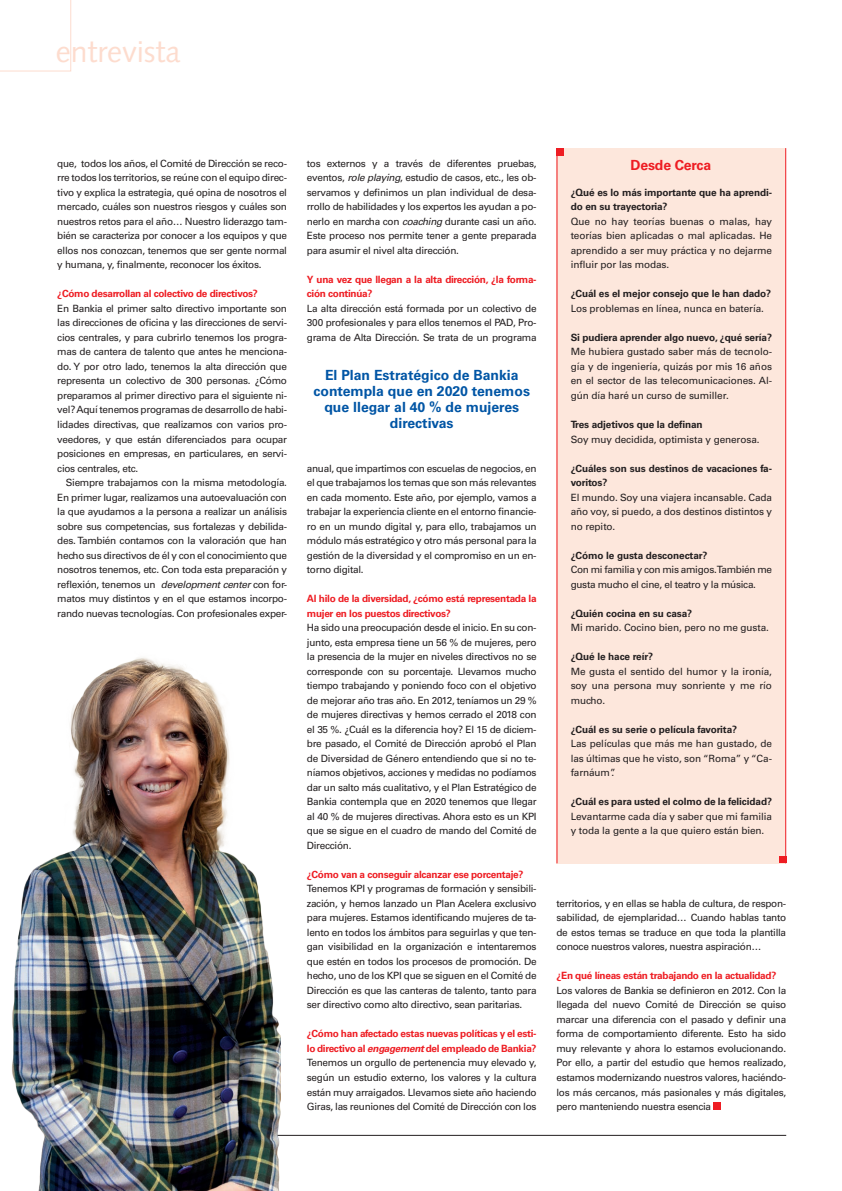
<style>
.page{position:relative;width:842px;height:1191px;background:#fff}
.page>*{position:absolute;margin:0;border:0;box-sizing:border-box;transform-origin:0 0}
.GEST_0_Seccio_següen{font:30px "Syntax LT";color:#fddcce}
._1_Destacat{font:700 14px/16px "Univers LT";color:#0155a5;text-align:center}
.SEL_2_Despiece_Entre{font:700 14px "Univers LT";letter-spacing:-.01em;color:#ee1d23}
._1_Text{font:10px/14.5px "Univers LT";letter-spacing:-.03em;color:#231f20;text-align:justify}
._1_Text_Sagnat{font:10px/14.5px "Univers LT";letter-spacing:-.01em;color:#231f20;text-align:justify}
.GEST_1_Pregunta{font:700 10px/14.5px "Univers LT";letter-spacing:-.03em;color:#ee1d23}
._1_Text_Sagnat-2{font:700 10px/14.5px "Univers LT";letter-spacing:-.01em;color:#231f20}
._1_Text_Sagnat-3{font:10px/14.5px "Univers LT";letter-spacing:-.03em;color:#231f20}
.s1{font-style:italic}
</style>
<div class="page">
<hr style="left:57px;top:1134px;width:729px;height:1px;background:#231f20">
<div style="left:713px;top:1102px;width:7px;height:7px;background:#ee1d23"></div>
<div style="left:556px;top:148px;width:230px;height:715px;background:#fde7dc"></div>
<div style="left:556px;top:148px;width:7px;height:7px;background:#ee1d23"></div>
<hr style="left:785px;top:148px;width:1px;height:715px;background:#ee1d23">
<hr style="left:556px;top:148px;width:1px;height:715px;background:#ee1d23">
<div style="left:779px;top:856px;width:7px;height:7px;background:#ee1d23"></div>
<img style="left:12px;top:657px;width:269px;height:533px">
<svg style="left:0;top:0;width:71px;height:71px"></svg>
<p class="GEST_0_Seccio_següen" style="left:56px;top:34px;width:126px">entrevista</p>
<p class="_1_Text_Sagnat" style="left:57px;top:156px;width:231px">que, todos los años, el Comité de Dirección se reco&shy;rre todos los territorios, se reúne con el equipo direc&shy;tivo y explica la estrategia, qué opina de nosotros el mercado, cuáles son nuestros riesgos y cuáles son nuestros retos para el año… Nuestro liderazgo tam&shy;bién se caracteriza por conocer a los equipos y que ellos nos conozcan, tenemos que ser gente normal y humana, y, finalmente, reconocer los éxitos.</p>
<p class="GEST_1_Pregunta" style="left:57px;top:286px;width:202px">¿Cómo desarrollan al colectivo de directivos?</p>
<p class="_1_Text" style="left:57px;top:301px;width:231px">En Bankia el primer salto directivo importante son las direcciones de oficina y las direcciones de servi&shy;cios centrales, y para cubrirlo tenemos los progra&shy;mas de cantera de talento que antes he menciona&shy;do. Y por otro lado, tenemos la alta dirección que representa un colectivo de 300 personas. ¿Cómo preparamos al primer directivo para el siguiente ni&shy;vel? Aquí tenemos programas de desarrollo de habi&shy;lidades directivas, que realizamos con varios pro&shy;veedores, y que están diferenciados para ocupar posiciones en empresas, en particulares, en servi&shy;cios centrales, etc.</p>
<p class="_1_Text_Sagnat" style="left:57px;top:475px;width:231px;text-indent:8px">Siempre trabajamos con la misma metodología.<br>En primer lugar, realizamos una autoevaluación con la que ayudamos a la persona a realizar un análisis sobre sus competencias, sus fortalezas y debilida&shy;des. También contamos con la valoración que han hecho sus directivos de él y con el conocimiento que nosotros tenemos, etc. Con toda esta preparación y reflexión, tenemos un <span class="s1">development center</span> con for&shy;matos muy distintos y en el que estamos incorpo&shy;rando nuevas tecnologías. Con profesionales exper-</p>
<p class="_1_Text_Sagnat" style="left:307px;top:156px;width:231px">tos externos y a través de diferentes pruebas, eventos, <span class="s1">role playing</span>, estudio de casos, etc., les ob&shy;servamos y definimos un plan individual de desa&shy;rrollo de habilidades y los expertos les ayudan a po&shy;nerlo en marcha con <span class="s1">coaching</span> durante casi un año.<br>Este proceso nos permite tener a gente preparada para asumir el nivel alta dirección.</p>
<p class="GEST_1_Pregunta" style="left:307px;top:272px;width:231px">Y una vez que llegan a la alta dirección, ¿la forma&shy;ción continúa?</p>
<p class="_1_Text" style="left:307px;top:301px;width:231px">La alta dirección está formada por un colectivo de 300 profesionales y para ellos tenemos el PAD, Pro&shy;grama de Alta Dirección. Se trata de un programa</p>
<p class="_1_Destacat" style="left:313px;top:367px;width:218px">El Plan Estratégico de Bankia contempla que en 2020 tenemos que llegar al 40 % de mujeres directivas</p>
<p class="_1_Text" style="left:307px;top:460px;width:231px">anual, que impartimos con escuelas de negocios, en el que trabajamos los temas que son más relevantes en cada momento. Este año, por ejemplo, vamos a trabajar la experiencia cliente en el entorno financie&shy;ro en un mundo digital y, para ello, trabajamos un módulo más estratégico y otro más personal para la gestión de la diversidad y el compromiso en un en&shy;torno digital.</p>
<p class="GEST_1_Pregunta" style="left:307px;top:591px;width:231px">Al hilo de la diversidad, ¿cómo está representada la mujer en los puestos directivos?</p>
<p class="_1_Text" style="left:307px;top:620px;width:231px">Ha sido una preocupación desde el inicio. En su con&shy;junto, esta empresa tiene un 56 % de mujeres, pero la presencia de la mujer en niveles directivos no se corresponde con su porcentaje. Llevamos mucho tiempo trabajando y poniendo foco con el objetivo de mejorar año tras año. En 2012, teníamos un 29 % de mujeres directivas y hemos cerrado el 2018 con el 35 %. ¿Cuál es la diferencia hoy? El 15 de diciem&shy;bre pasado, el Comité de Dirección aprobó el Plan de Diversidad de Género entendiendo que si no te&shy;níamos objetivos, acciones y medidas no podíamos dar un salto más cualitativo, y el Plan Estratégico de Bankia contempla que en 2020 tenemos que llegar al 40 % de mujeres directivas. Ahora esto es un KPI que se sigue en el cuadro de mando del Comité de Dirección.</p>
<p class="GEST_1_Pregunta" style="left:307px;top:866px;width:218px">¿Cómo van a conseguir alcanzar ese porcentaje?</p>
<p class="_1_Text" style="left:307px;top:881px;width:231px">Tenemos KPI y programas de formación y sensibili&shy;zación, y hemos lanzado un Plan Acelera exclusivo para mujeres. Estamos identificando mujeres de ta&shy;lento en todos los ámbitos para seguirlas y que ten&shy;gan visibilidad en la organización e intentaremos que estén en todos los procesos de promoción. De hecho, uno de los KPI que se siguen en el Comité de Dirección es que las canteras de talento, tanto para ser directivo como alto directivo, sean paritarias.</p>
<p class="GEST_1_Pregunta" style="left:307px;top:1026px;width:231px">¿Cómo han afectado estas nuevas políticas y el esti&shy;lo directivo al <span class="s1">engagement</span> del empleado de Bankia?</p>
<p class="_1_Text" style="left:307px;top:1055px;width:231px">Tenemos un orgullo de pertenencia muy elevado y, según un estudio externo, los valores y la cultura están muy arraigados. Llevamos siete año haciendo Giras, las reuniones del Comité de Dirección con los</p>
<p class="SEL_2_Despiece_Entre" style="left:630px;top:157px;width:82px">Desde Cerca</p>
<p class="_1_Text_Sagnat-2" style="left:570px;top:185px;width:203px">¿Qué es lo más importante que ha aprendi&shy;do en su trayectoria?</p>
<p class="_1_Text_Sagnat" style="left:570px;top:214px;width:203px">Que no hay teorías buenas o malas, hay teorías bien aplicadas o mal aplicadas. He aprendido a ser muy práctica y no dejarme influir por las modas.</p>
<p class="_1_Text_Sagnat-2" style="left:570px;top:286px;width:202px">¿Cuál es el mejor consejo que le han dado?</p>
<p class="_1_Text_Sagnat" style="left:570px;top:301px;width:195px">Los problemas en línea, nunca en batería.</p>
<p class="_1_Text_Sagnat-2" style="left:570px;top:330px;width:203px">Si pudiera aprender algo nuevo, ¿qué sería?</p>
<p class="_1_Text_Sagnat" style="left:570px;top:344px;width:203px">Me hubiera gustado saber más de tecnolo&shy;gía y de ingeniería, quizás por mis 16 años en el sector de las telecomunicaciones. Al&shy;gún día haré un curso de sumiller.</p>
<p class="_1_Text_Sagnat-2" style="left:570px;top:417px;width:134px">Tres adjetivos que la definan</p>
<p class="_1_Text_Sagnat" style="left:570px;top:431px;width:190px">Soy muy decidida, optimista y generosa.</p>
<p class="_1_Text_Sagnat-2" style="left:570px;top:460px;width:203px">¿Cuáles son sus destinos de vacaciones fa&shy;voritos?</p>
<p class="_1_Text_Sagnat" style="left:570px;top:489px;width:203px">El mundo. Soy una viajera incansable. Cada año voy, si puedo, a dos destinos distintos y no repito.</p>
<p class="_1_Text_Sagnat-2" style="left:570px;top:547px;width:138px">¿Cómo le gusta desconectar?</p>
<p class="_1_Text_Sagnat-3" style="left:570px;top:562px;width:203px">Con mi familia y con mis amigos. También me gusta mucho el cine, el teatro y la música.</p>
<p class="_1_Text_Sagnat-2" style="left:570px;top:605px;width:123px">¿Quién cocina en su casa?</p>
<p class="_1_Text_Sagnat" style="left:570px;top:620px;width:200px">Mi marido. Cocino bien, pero no me gusta.</p>
<p class="_1_Text_Sagnat-2" style="left:570px;top:649px;width:84px">¿Qué le hace reír?</p>
<p class="_1_Text_Sagnat" style="left:570px;top:663px;width:203px">Me gusta el sentido del humor y la ironía, soy una persona muy sonriente y me río mucho.</p>
<p class="_1_Text_Sagnat-2" style="left:570px;top:721px;width:168px">¿Cuál es su serie o película favorita?</p>
<p class="_1_Text_Sagnat" style="left:570px;top:736px;width:203px">Las películas que más me han gustado, de las últimas que he visto, son “Roma” y “Ca&shy;farnáum”.</p>
<p class="_1_Text_Sagnat-2" style="left:570px;top:794px;width:203px">¿Cuál es para usted el colmo de la felicidad?</p>
<p class="_1_Text_Sagnat" style="left:570px;top:808px;width:203px">Levantarme cada día y saber que mi familia y toda la gente a la que quiero están bien.</p>
<p class="_1_Text" style="left:556px;top:895px;width:231px">territorios, y en ellas se habla de cultura, de respon&shy;sabilidad, de ejemplaridad… Cuando hablas tanto de estos temas se traduce en que toda la plantilla conoce nuestros valores, nuestra aspiración…</p>
<p class="GEST_1_Pregunta" style="left:556px;top:968px;width:221px">¿En qué líneas están trabajando en la actualidad?</p>
<p class="_1_Text" style="left:556px;top:982px;width:231px">Los valores de Bankia se definieron en 2012. Con la llegada del nuevo Comité de Dirección se quiso marcar una diferencia con el pasado y definir una forma de comportamiento diferente. Esto ha sido muy relevante y ahora lo estamos evolucionando.<br>Por ello, a partir del estudio que hemos realizado, estamos modernizando nuestros valores, haciéndo&shy;los más cercanos, más pasionales y más digitales, pero manteniendo nuestra esencia</p>
</div>
